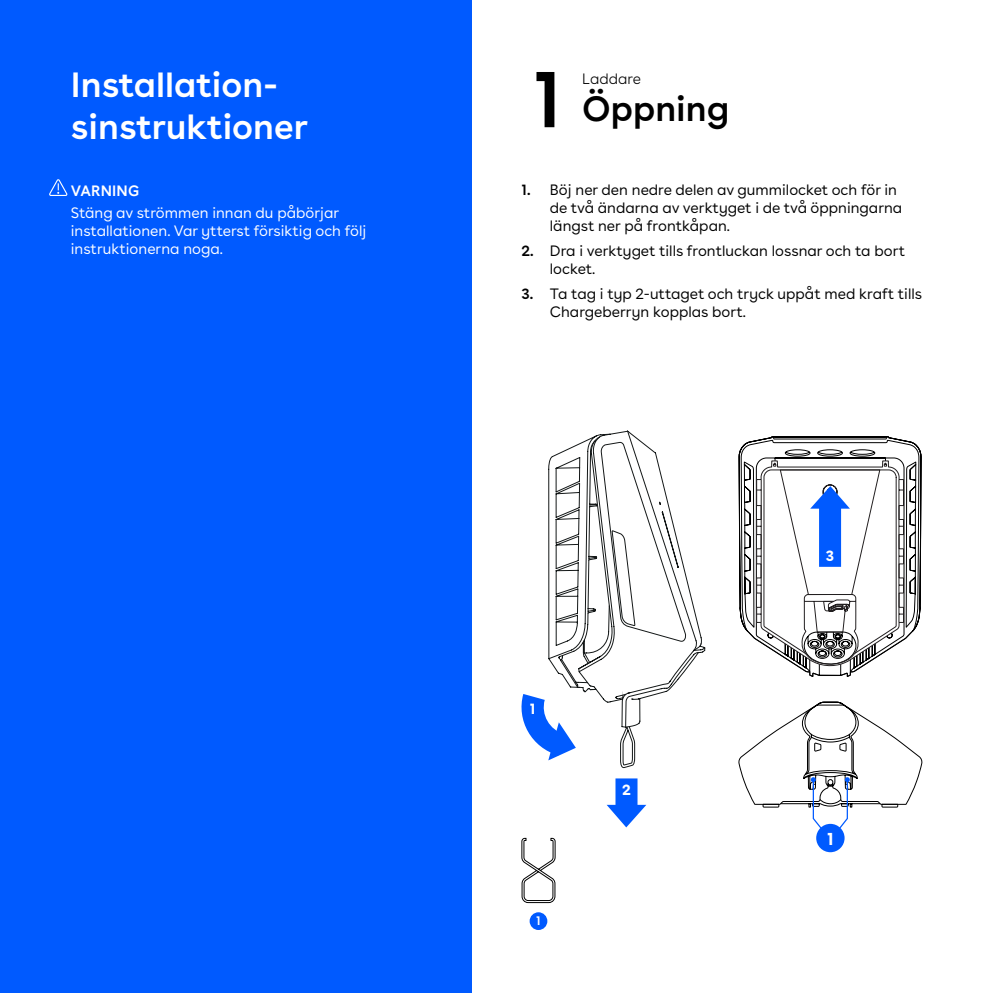
<style>
.page{position:relative;width:993px;height:993px;background:#fff}
.page>*{position:absolute;margin:0;border:0;box-sizing:border-box;transform-origin:0 0}
.t1{font:600 80px "Buenos Aires";color:#000}
.t2{font:600 35px/42px "Buenos Aires";color:#fff}
.t3{font:600 35px "Buenos Aires";color:#000}
.t4{font:700 17.5px "Buenos Aires";color:#fff}
.t5{font:15px/18px "Buenos Aires";color:#000}
.t6{font:15px/18px "Buenos Aires";color:#fff}
.t7{font:600 15px "Buenos Aires";letter-spacing:.01em;color:#fff}
.t8{font:300 15px "Buenos Aires";color:#000}
.t9{font:700 15px "Buenos Aires";color:#fff}
.t10{font:600 12.5px "Buenos Aires";color:#fff}
.s1{font-weight:600}
</style>
<div class="page">
<div style="left:0;top:0;width:471px;height:992px;background:#005aff"></div>
<svg style="left:49px;top:179px;width:19px;height:17px"></svg>
<svg style="left:738px;top:436px;width:183px;height:241px"></svg>
<svg style="left:521px;top:837px;width:34px;height:65px"></svg>
<div style="left:529px;top:911px;width:18px;height:18px;background:#005aff;border-radius:50%"></div>
<svg style="left:755px;top:449px;width:148px;height:218px"></svg>
<svg style="left:738px;top:701px;width:184px;height:131px"></svg>
<svg style="left:606px;top:778px;width:40px;height:49px"></svg>
<svg style="left:521px;top:694px;width:54px;height:66px"></svg>
<div style="left:815px;top:823px;width:29px;height:28px;background:#005aff;border-radius:50%"></div>
<svg style="left:620px;top:727px;width:15px;height:41px"></svg>
<svg style="left:547px;top:430px;width:158px;height:297px"></svg>
<svg style="left:555px;top:431px;width:149px;height:296px"></svg>
<h2 class="t2" style="left:71px;top:61px;width:239px">Installation&shy;sinstruktioner</h2>
<p class="t7" style="left:71px;top:178px;width:70px">VARNING</p>
<p class="t6" style="left:71px;top:202px;width:297px">Stäng av strömmen innan du påbörjar installationen. Var ytterst försiktig och följ instruktionerna noga.</p>
<h1 class="t1" style="left:532px;top:32px;width:31px">1</h1>
<p class="t8" style="left:582px;top:67px;width:60px">Laddare</p>
<h2 class="t3" style="left:582px;top:79px;width:148px">Öppning</h2>
<p class="t5" style="left:549px;top:179px;width:354px;text-indent:-28px"><span class="s1">1.</span> Böj ner den nedre delen av gummilocket och för in de två ändarna av verktyget i de två öppningarna längst ner på frontkåpan.</p>
<p class="t5" style="left:549px;top:240px;width:357px;text-indent:-28px"><span class="s1">2.</span> Dra i verktyget tills frontluckan lossnar och ta bort locket.</p>
<p class="t5" style="left:549px;top:283px;width:373px;text-indent:-28px"><span class="s1">3.</span> Ta tag i typ 2-uttaget och tryck uppåt med kraft tills<br>Chargeberryn kopplas bort.</p>
<p class="t9" style="left:529px;top:696px;width:7px">1</p>
<p class="t10" style="left:536px;top:910px;width:6px">1</p>
<p class="t9" style="left:622px;top:776px;width:10px">2</p>
<p class="t9" style="left:825px;top:542px;width:10px">3</p>
<p class="t4" style="left:826px;top:824px;width:8px">1</p>
</div>
